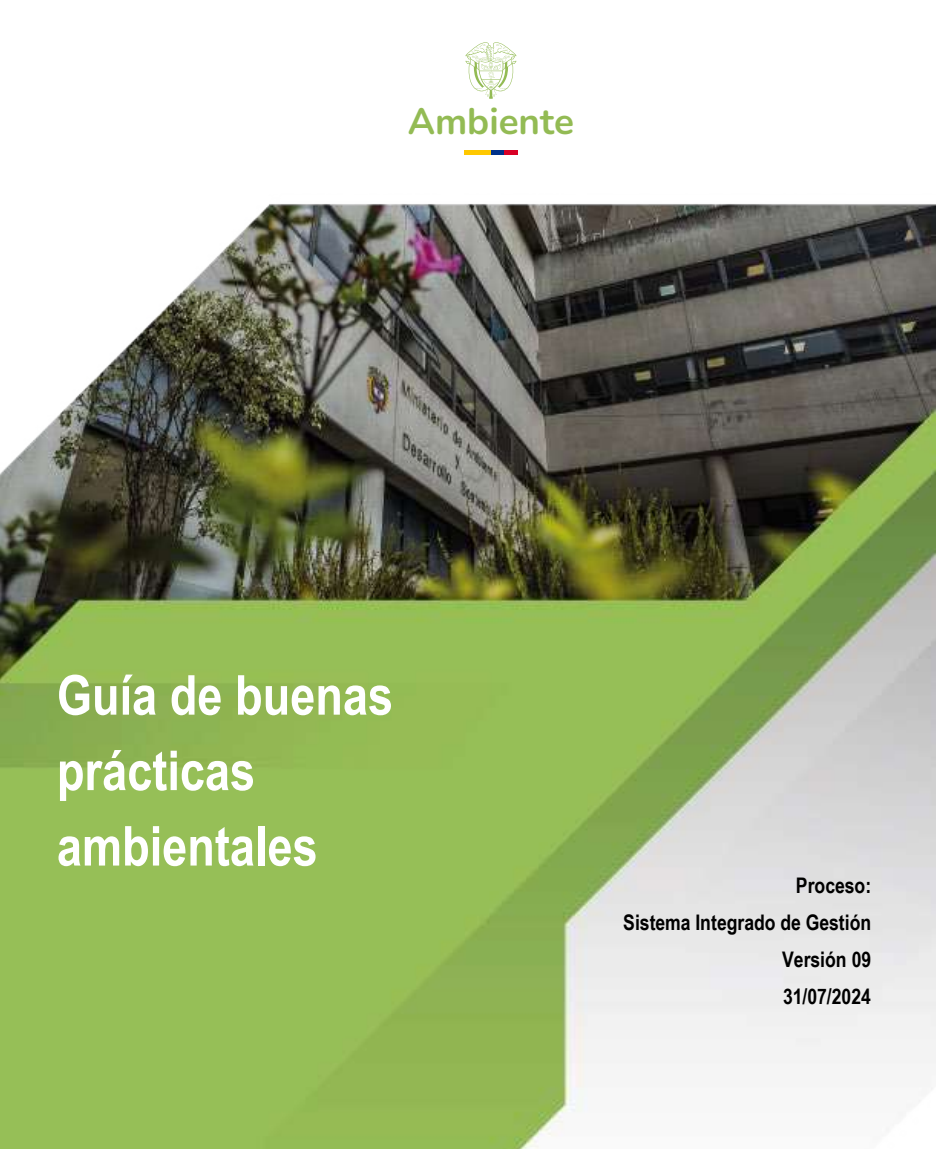
<style>
.page{position:relative;width:936px;height:1149px;background:#fff}
.page>*{position:absolute;margin:0;border:0;box-sizing:border-box;transform-origin:0 0}
.t1{font:700 55.05px/75.4px "Arial Narrow";color:#fff}
.t2{font:700 36.75px "Nunito";color:#93bb54}
.t3{font:700 21.45px/36.8px "Arial Narrow";letter-spacing:-.005em;color:#000;text-align:right}
</style>
<div class="page">
<img style="left:0;top:204px;width:935px;height:944px">
<div style="left:538px;top:808px;width:356px;height:235px;border:2px solid #fff"></div>
<svg style="left:465px;top:42px;width:51px;height:57px"></svg>
<div style="left:464px;top:150px;width:27px;height:5px;background:#ffc800"></div>
<div style="left:491px;top:150px;width:13px;height:5px;background:#003189"></div>
<div style="left:504px;top:150px;width:13px;height:5px;background:#d80025"></div>
<h2 class="t2" style="left:407px;top:95px;width:168px">Ambiente</h2>
<h1 class="t1" style="left:57px;top:654px;width:338px">Guía de buenas prácticas ambientales</h1>
<p class="t3" style="left:623px;top:865px;width:249px">Proceso:<br>Sistema Integrado de Gestión<br>Versión 09<br>31/07/2024</p>
</div>
